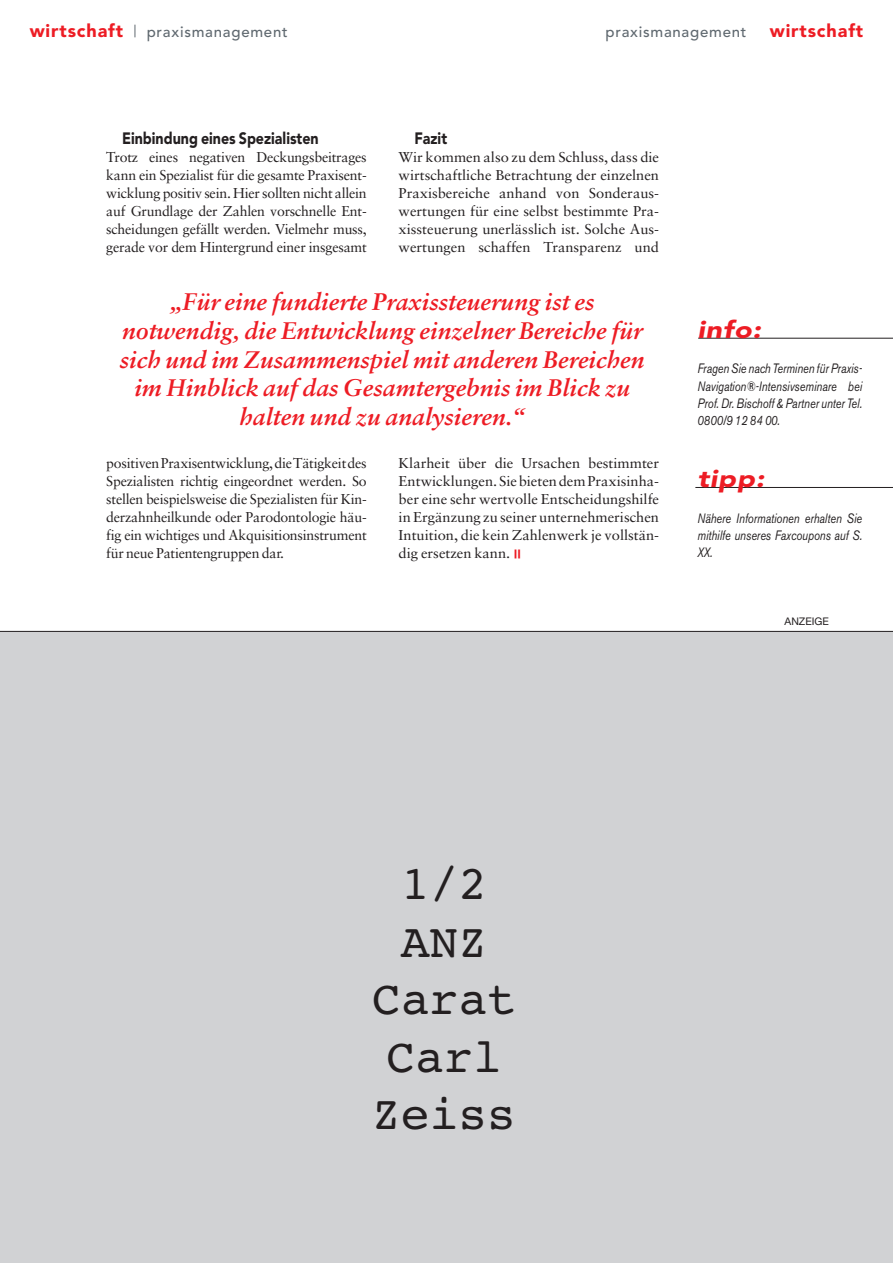
<style>
.page{position:relative;width:893px;height:1263px;background:#fff}
.page>*{position:absolute;margin:0;border:0;box-sizing:border-box;transform-origin:0 0}
.t1{font:48px/57.6px "Courier";color:#231f20;text-align:center}
.t2{font:italic 700 24px/28.8px "Sabon";color:#ed1c24;text-align:center}
.t3{font:italic 900 24px "Avenir";color:#ed1c24;scale:1.2 1}
.t4{font:900 18px "Avenir";letter-spacing:.05em;color:#ed1c24}
.t5{font:900 16.35px "Avenir";color:#231f20;scale:.87 1}
.t6{font:500 15px "Avenir";letter-spacing:.05em;color:#606970}
.t7{font:14.25px/18px "Sabon";letter-spacing:-.015em;color:#231f20;text-align:justify}
.t8{font:italic 13.5px/17.2px "Akzidenz Grotesk BE";color:#231f20;text-align:justify;scale:.8 1}
.t9{font:10.5px "Helvetica Neue";color:#231f20}
</style>
<div class="page">
<svg style="left:135px;top:25px;width:1px;height:12px"></svg>
<hr style="left:698px;top:338px;width:195px;height:1px;background:#231f20">
<hr style="left:695px;top:487px;width:198px;height:1px;background:#231f20">
<div style="left:0;top:631px;width:893px;height:632px;background:#d1d2d4"></div>
<hr style="left:0;top:631px;width:893px;height:1px;background:#231f20">
<p class="t4" style="left:30px;top:24px;width:95px">wirtschaft</p>
<p class="t6" style="left:147px;top:26px;width:142px">praxismanagement</p>
<p class="t6" style="left:605px;top:26px;width:142px">praxismanagement</p>
<p class="t4" style="left:770px;top:24px;width:95px">wirtschaft</p>
<p class="t5" style="left:122px;top:132px;width:228px">Einbindung eines Spezialisten</p>
<p class="t7" style="left:106px;top:149px;width:262px">Trotz eines negativen Deckungsbeitrages kann ein Spezialist für die gesamte Praxisent&shy;wicklung positiv sein. Hier sollten nicht allein auf Grundlage der Zahlen vorschnelle Ent&shy;scheidungen gefällt werden. Vielmehr muss, gerade vor dem Hintergrund einer insgesamt</p>
<p class="t5" style="left:414px;top:132px;width:39px">Fazit</p>
<p class="t7" style="left:399px;top:149px;width:262px">Wir kommen also zu dem Schluss, dass die wirtschaftliche Betrachtung der einzelnen Praxisbereiche anhand von Sonderaus&shy;wertungen für eine selbst bestimmte Pra&shy;xissteuerung unerlässlich ist. Solche Aus&shy;wertungen schaffen Transparenz und</p>
<h2 class="t2" style="left:120px;top:289px;width:526px">„Für eine fundierte Praxissteuerung ist es notwendig, die Entwicklung einzelner Bereiche für sich und im Zusammenspiel mit anderen Bereichen im Hinblick auf das Gesamtergebnis im Blick zu halten und zu analysieren.“</h2>
<p class="t7" style="left:106px;top:455px;width:262px">positiven Praxisentwicklung, die Tätigkeit des Spezialisten richtig eingeordnet werden. So stellen beispielsweise die Spezialisten für Kin&shy;derzahnheilkunde oder Parodontologie häu&shy;fig ein wichtiges und Akquisitionsinstrument für neue Patientengruppen dar.</p>
<p class="t7" style="left:399px;top:455px;width:262px">Klarheit über die Ursachen bestimmter Entwicklungen. Sie bieten dem Praxisinha&shy;ber eine sehr wertvolle Entscheidungshilfe in Ergänzung zu seiner unternehmerischen Intuition, die kein Zahlenwerk je vollstän&shy;dig ersetzen kann.</p>
<h2 class="t3" style="left:697px;top:320px;width:58px">info:</h2>
<p class="t8" style="left:697px;top:361px;width:207px">Fragen Sie nach Terminen für Praxis-Navigation®-Intensivseminare bei Prof. Dr. Bischoff &amp; Partner unter Tel.<br>0800/9 12 84 00.</p>
<h2 class="t3" style="left:697px;top:469px;width:61px">tipp:</h2>
<p class="t8" style="left:697px;top:511px;width:207px">Nähere Informationen erhalten Sie mithilfe unseres Faxcoupons auf S.<br>XX.</p>
<p class="t9" style="left:784px;top:617px;width:46px">ANZEIGE</p>
<h1 class="t1" style="left:372px;top:859px;width:146px">1/2<br>ANZ<br>Carat<br>Carl<br>Zeiss</h1>
</div>
